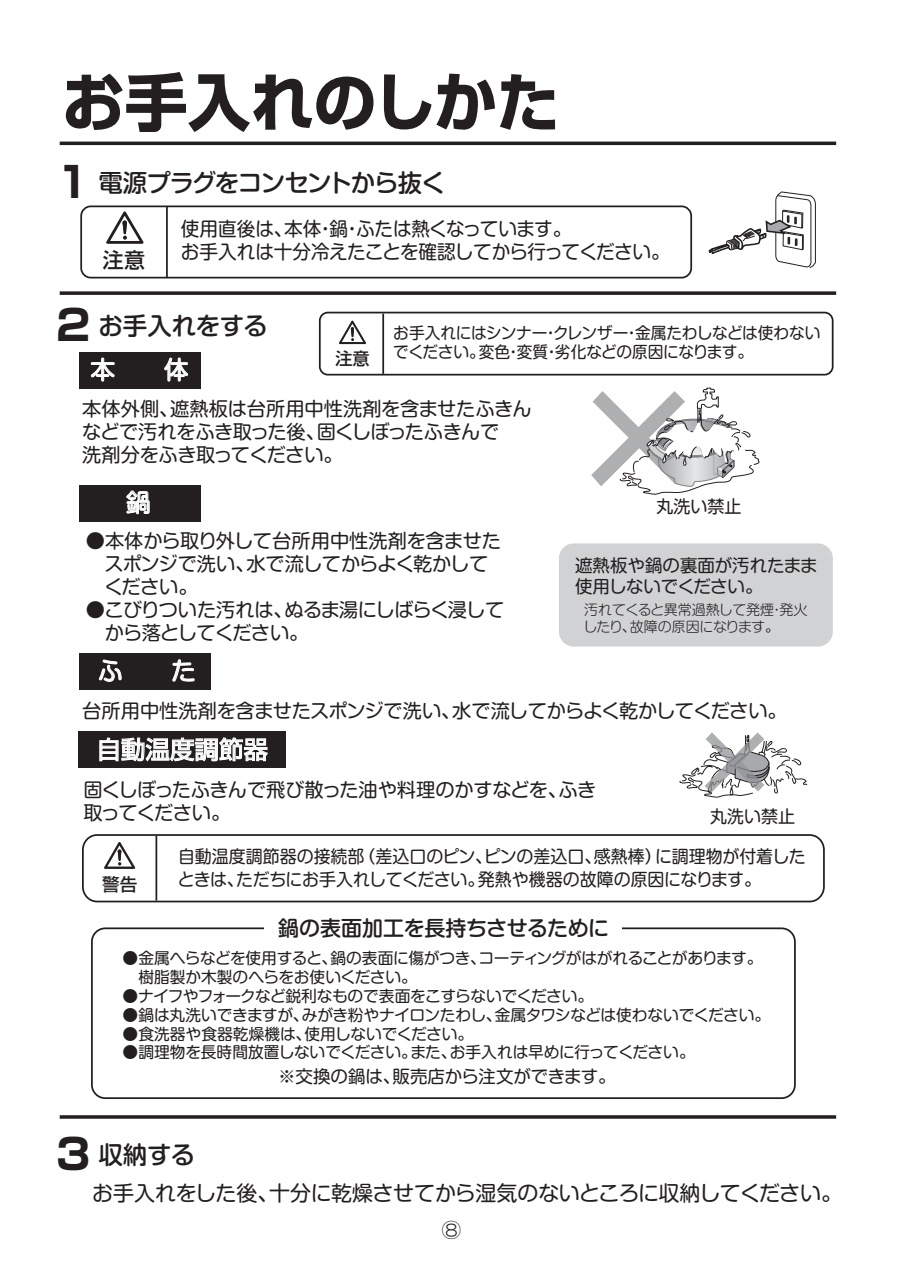
<style>
.page{position:relative;width:903px;height:1275px;background:#fff}
.page>*{position:absolute;margin:0;border:0;box-sizing:border-box;transform-origin:0 0}
.t1{font:180.78px "MS Gothic";color:#939598}
.t2{font:114.8px "MS Gothic";color:#939598}
.t3{font:700 63px "Shin Go Pro";color:#231f20}
.t4{font:500 24.5px "Shin M Go Pro";letter-spacing:-.04em;color:#231f20}
.t5{font:24.5px "Shin M Go Pro";color:#fff}
.t6{font:500 24.5px "Shin M Go Pro";letter-spacing:-.01em;color:#231f20}
.t7{font:24.5px "Shin Go Pro";color:#fff}
.t8{font:21px "Shin M Go Pro";letter-spacing:-.02em;color:#231f20}
.t9{font:500 21px "Shin M Go Pro";letter-spacing:-.01em;color:#231f20}
.t10{font:500 21px "Shin Go Pro";color:#231f20}
.t11{font:19.25px/23.1px "Shin M Go Pro";letter-spacing:-.02em;color:#231f20}
.t12{font:19.25px "HG Maru Gothic MPRO";color:#231f20}
.t13{font:17.5px/21px "Shin M Go Pro";color:#231f20}
.t14{font:17.5px "Shin M Go Pro";letter-spacing:-.02em;color:#231f20}
.t15{font:17.5px "Shin Go Pro";color:#231f20}
.t16{font:500 17.5px "Shin Go Pro";color:#231f20}
.t17{font:500 17.15px "Shin Go Pro";color:#231f20}
.t18{font:16.28px "Shin M Go Pro";letter-spacing:-.02em;color:#231f20}
.t19{font:15.75px/18.9px "Shin M Go Pro";letter-spacing:-.02em;color:#231f20}
.t20{font:15.75px "Shin M Go Pro";color:#231f20}
.t21{font:300 14px/16.8px "Shin M Go Pro";letter-spacing:-.03em;color:#231f20}
.s1{font-family:"Shin Go Pro";font-weight:700;font-size:42px}
</style>
<div class="page">
<hr style="left:60px;top:142px;width:776px;height:3px;background:#231f20">
<div style="left:80px;top:205px;width:612px;height:73px;border:2px solid #231f20;border-radius:10px"></div>
<svg style="left:106px;top:211px;width:38px;height:33px"></svg>
<hr style="left:166px;top:206px;width:2px;height:72px;background:#231f20">
<svg style="left:60px;top:291px;width:776px;height:4px;background:#3d3a3b"></svg>
<div style="left:79px;top:485px;width:121px;height:36px;background:#231f20"></div>
<svg style="left:126px;top:490px;width:24px;height:24px"></svg>
<div style="left:79px;top:352px;width:121px;height:37px;background:#231f20"></div>
<svg style="left:91px;top:358px;width:24px;height:23px"></svg>
<svg style="left:164px;top:358px;width:24px;height:23px"></svg>
<div style="left:79px;top:653px;width:132px;height:36px;background:#231f20"></div>
<svg style="left:99px;top:660px;width:23px;height:22px"></svg>
<svg style="left:172px;top:659px;width:23px;height:23px"></svg>
<svg style="left:708px;top:191px;width:108px;height:77px"></svg>
<svg style="left:619px;top:387px;width:141px;height:108px"></svg>
<div style="left:319px;top:312px;width:514px;height:64px;border:2px solid #231f20;border-radius:8px"></div>
<svg style="left:339px;top:321px;width:27px;height:23px"></svg>
<hr style="left:382px;top:314px;width:2px;height:60px;background:#231f20">
<svg style="left:60px;top:1115px;width:776px;height:4px;background:#3d3a3b"></svg>
<div style="left:79px;top:732px;width:207px;height:36px;background:#231f20"></div>
<svg style="left:99px;top:737px;width:169px;height:24px"></svg>
<svg style="left:104px;top:842px;width:31px;height:27px"></svg>
<div style="left:82px;top:834px;width:743px;height:68px;border:2px solid #231f20;border-radius:15px"></div>
<hr style="left:155px;top:836px;width:2px;height:65px;background:#231f20">
<svg style="left:679px;top:735px;width:128px;height:63px"></svg>
<div style="left:559px;top:543px;width:274px;height:104px;background:#d1d2d4;border-radius:15px"></div>
<div style="left:91px;top:927px;width:705px;height:172px;border:2px solid #231f20;border-radius:13px"></div>
<div style="left:265px;top:907px;width:357px;height:39px;background:#fff"></div>
<h3 class="t3" style="left:62px;top:52px;width:499px">お手入れのしかた</h3>
<p class="t4" style="left:56px;top:163px;width:391px"><span class="s1">1</span> 電源プラグをコンセントから抜く</p>
<p class="t10" style="left:103px;top:242px;width:43px">注意</p>
<p class="t11" style="left:181px;top:215px;width:491px">使用直後は、本体・鍋・ふたは熱くなっています。<br>お手入れは十分冷えたことを確認してから行ってください。</p>
<p class="t6" style="left:56px;top:306px;width:213px"><span class="s1">2</span> お手入れをする</p>
<p class="t5" style="left:90px;top:350px;width:99px">本　　体</p>
<p class="t18" style="left:393px;top:320px;width:429px">お手入れにはシンナー・クレンザー・金属たわしなどは使わない</p>
<p class="t17" style="left:335px;top:344px;width:36px">注意</p>
<p class="t18" style="left:393px;top:339px;width:361px">でください。変色・変質・劣化などの原因になります。</p>
<p class="t11" style="left:82px;top:395px;width:451px">本体外側、遮熱板は台所用中性洗剤を含ませたふきんなどで汚れをふき取った後、固くしぼったふきんで<br>洗剤分をふき取ってください。</p>
<p class="t5" style="left:126px;top:483px;width:26px">鍋</p>
<p class="t11" style="left:86px;top:527px;width:417px">●本体から取り外して台所用中性洗剤を含ませた</p>
<p class="t11" style="left:104px;top:550px;width:385px">スポンジで洗い、水で流してからよく乾かして</p>
<p class="t11" style="left:86px;top:573px;width:113px">　ください。</p>
<p class="t11" style="left:86px;top:596px;width:420px">●こびりついた汚れは、ぬるま湯にしばらく浸して　から落としてください。</p>
<h1 class="t1" style="left:548px;top:347px;width:182px">×</h1>
<p class="t15" style="left:656px;top:492px;width:86px">丸洗い禁止</p>
<p class="t13" style="left:575px;top:553px;width:244px">遮熱板や鍋の裏面が汚れたまま使用しないでください。</p>
<p class="t21" style="left:583px;top:600px;width:226px">汚れてくると異常過熱して発煙・発火したり、故障の原因になります。</p>
<p class="t5" style="left:98px;top:651px;width:99px">ふ　　た</p>
<p class="t11" style="left:82px;top:697px;width:706px">台所用中性洗剤を含ませたスポンジで洗い、水で流してからよく乾かしてください。</p>
<h2 class="t2" style="left:677px;top:704px;width:116px">×</h2>
<p class="t13" style="left:710px;top:803px;width:86px">丸洗い禁止</p>
<p class="t7" style="left:97px;top:729px;width:173px">自動温度調節器</p>
<p class="t11" style="left:83px;top:776px;width:515px">固くしぼったふきんで飛び散った油や料理のかすなどを、ふき取ってください。</p>
<p class="t13" style="left:178px;top:844px;width:629px">自動温度調節器の接続部（差込口のピン、ピンの差込口、感熱棒）に調理物が付着した</p>
<p class="t16" style="left:102px;top:870px;width:36px">警告</p>
<p class="t14" style="left:178px;top:865px;width:585px">ときは、ただちにお手入れしてください。発熱や機器の故障の原因になります。</p>
<p class="t9" style="left:278px;top:911px;width:333px">鍋の表面加工を長持ちさせるために</p>
<p class="t19" style="left:123px;top:947px;width:641px">●金属へらなどを使用すると、鍋の表面に傷がつき、コーティングがはがれることがあります。　樹脂製か木製のへらをお使いください。</p>
<p class="t19" style="left:123px;top:984px;width:472px">●ナイフやフォークなど鋭利なもので表面をこすらないでください。</p>
<p class="t19" style="left:123px;top:1003px;width:649px">●鍋は丸洗いできますが、みがき粉やナイロンたわし、金属タワシなどは使わないでください。</p>
<p class="t20" style="left:123px;top:1021px;width:352px">●食洗器や食器乾燥機は、使用しないでください。</p>
<p class="t19" style="left:123px;top:1041px;width:574px">●調理物を長時間放置しないでください。また、お手入れは早めに行ってください。</p>
<p class="t13" style="left:278px;top:1063px;width:339px">※交換の鍋は、販売店から注文ができます。</p>
<p class="t4" style="left:56px;top:1135px;width:141px"><span class="s1">3</span> 収納する</p>
<p class="t8" style="left:92px;top:1176px;width:751px">お手入れをした後、十分に乾燥させてから湿気のないところに収納してください。</p>
<p class="t12" style="left:442px;top:1221px;width:21px">⑧</p>
</div>
